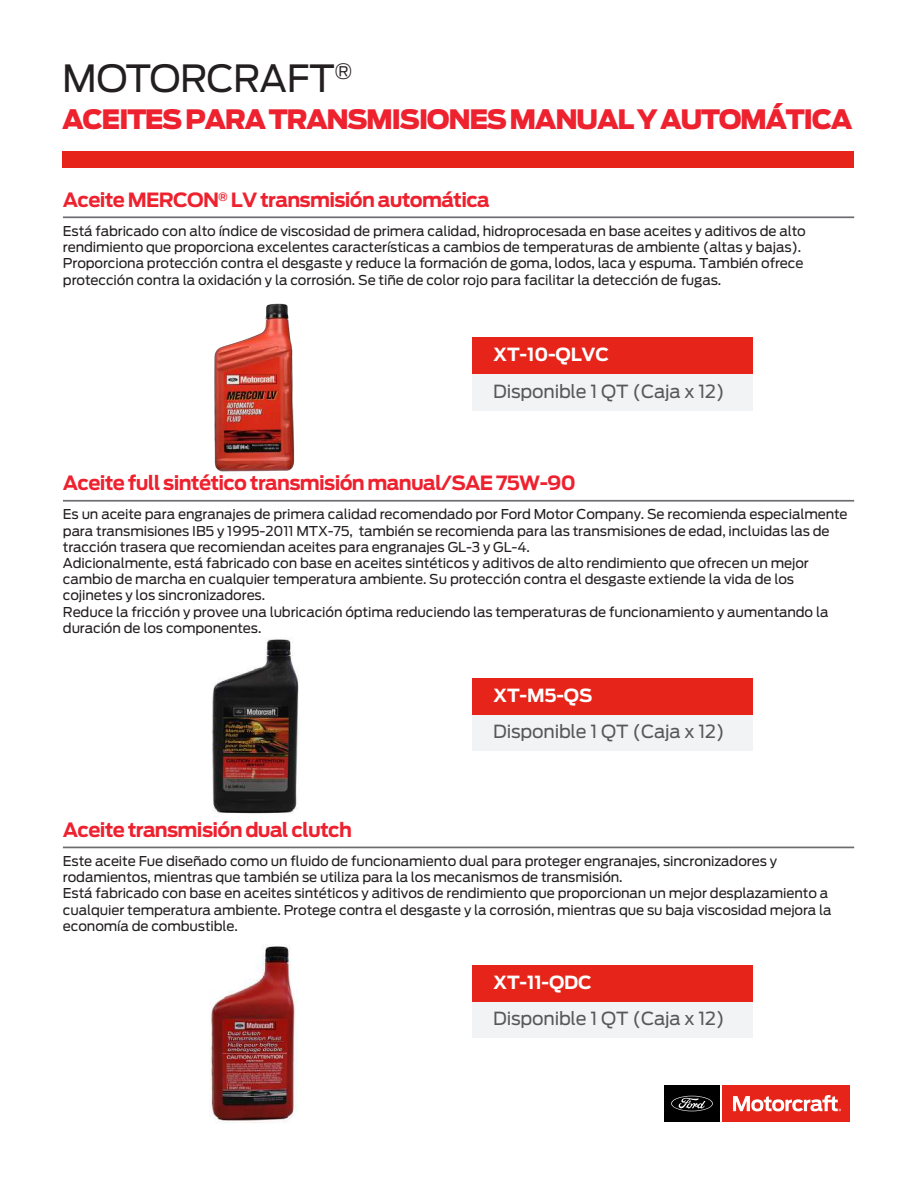
<style>
.page{position:relative;width:918px;height:1188px;background:#fff}
.page>*{position:absolute;margin:0;border:0;box-sizing:border-box;transform-origin:0 0}
.t1{font:37.2px "Ford Antenna";letter-spacing:-.01em;color:#231f20}
.t2{font:900 26.55px "Ford Antenna";letter-spacing:-.055em;color:#ee212f}
.t3{font:700 19.5px "Ford Antenna";letter-spacing:-.035em;color:#ee212f}
.t4{font:18px "Ford Antenna";letter-spacing:-.01em;color:#57585a}
.t5{font:700 18px "Ford Antenna";letter-spacing:-.01em;color:#fff}
.t6{font:13.5px/16.2px "Ford Antenna";letter-spacing:-.01em;color:#231f20}
</style>
<div class="page">
<img style="left:212px;top:639px;width:87px;height:175px">
<img style="left:210px;top:945px;width:88px;height:178px">
<img style="left:214px;top:303px;width:81px;height:169px">
<div style="left:664px;top:1085px;width:56px;height:37px;background:#000001"></div>
<div style="left:722px;top:1085px;width:128px;height:37px;background:#e72419"></div>
<svg style="left:733px;top:1095px;width:108px;height:16px"></svg>
<svg style="left:671px;top:1096px;width:42px;height:15px"></svg>
<div style="left:63px;top:151px;width:791px;height:17px;background:#e72419"></div>
<hr style="left:63px;top:216px;width:791px;height:2px;background:#6c6d70">
<div style="left:472px;top:374px;width:281px;height:37px;background:#f2f3f4"></div>
<div style="left:472px;top:337px;width:281px;height:37px;background:#e72419"></div>
<div style="left:472px;top:714px;width:281px;height:37px;background:#f2f3f4"></div>
<div style="left:472px;top:678px;width:281px;height:36px;background:#e72419"></div>
<hr style="left:63px;top:500px;width:791px;height:2px;background:#6c6d70">
<div style="left:472px;top:1001px;width:281px;height:37px;background:#f2f3f4"></div>
<div style="left:472px;top:965px;width:281px;height:36px;background:#e72419"></div>
<hr style="left:63px;top:847px;width:791px;height:1px;background:#6c6d70">
<h1 class="t1" style="left:62px;top:47px;width:291px">MOTORCRAFT<sup>®</sup></h1>
<h2 class="t2" style="left:62px;top:94px;width:792px">ACEITES PARA TRANSMISIONES MANUAL Y AUTOMÁTICA</h2>
<h3 class="t3" style="left:63px;top:182px;width:428px">Aceite MERCON<sup>®</sup> LV transmisión automática</h3>
<p class="t6" style="left:63px;top:221px;width:744px">Está fabricado con alto índice de viscosidad de primera calidad, hidroprocesada en base aceites y aditivos de alto rendimiento que proporciona excelentes características a cambios de temperaturas de ambiente (altas y bajas).<br>Proporciona protección contra el desgaste y reduce la formación de goma, lodos, laca y espuma. También ofrece protección contra la oxidación y la corrosión. Se tiñe de color rojo para facilitar la detección de fugas.</p>
<h3 class="t5" style="left:493px;top:338px;width:117px">XT-10-QLVC</h3>
<h3 class="t4" style="left:493px;top:376px;width:233px">Disponible 1 QT (Caja x 12)</h3>
<h3 class="t3" style="left:63px;top:466px;width:514px">Aceite full sintético transmisión manual/SAE 75W-90</h3>
<p class="t6" style="left:63px;top:505px;width:786px">Es un aceite para engranajes de primera calidad recomendado por Ford Motor Company. Se recomienda especialmente para transmisiones IB5 y 1995-2011 MTX-75, también se recomienda para las transmisiones de edad, incluidas las de tracción trasera que recomiendan aceites para engranajes GL-3 y GL-4.<br>Adicionalmente, está fabricado con base en aceites sintéticos y aditivos de alto rendimiento que ofrecen un mejor cambio de marcha en cualquier temperatura ambiente. Su protección contra el desgaste extiende la vida de los cojinetes y los sincronizadores.<br>Reduce la fricción y provee una lubricación óptima reduciendo las temperaturas de funcionamiento y aumentando la duración de los componentes.</p>
<h3 class="t5" style="left:493px;top:679px;width:101px">XT-M5-QS</h3>
<h3 class="t4" style="left:493px;top:716px;width:233px">Disponible 1 QT (Caja x 12)</h3>
<h3 class="t3" style="left:63px;top:812px;width:291px">Aceite transmisión dual clutch</h3>
<p class="t6" style="left:63px;top:851px;width:770px">Este aceite Fue diseñado como un fluido de funcionamiento dual para proteger engranajes, sincronizadores y rodamientos, mientras que también se utiliza para la los mecanismos de transmisión.<br>Está fabricado con base en aceites sintéticos y aditivos de rendimiento que proporcionan un mejor desplazamiento a cualquier temperatura ambiente. Protege contra el desgaste y la corrosión, mientras que su baja viscosidad mejora la economía de combustible.</p>
<h3 class="t5" style="left:493px;top:966px;width:100px">XT-11-QDC</h3>
<h3 class="t4" style="left:493px;top:1003px;width:233px">Disponible 1 QT (Caja x 12)</h3>
</div>
